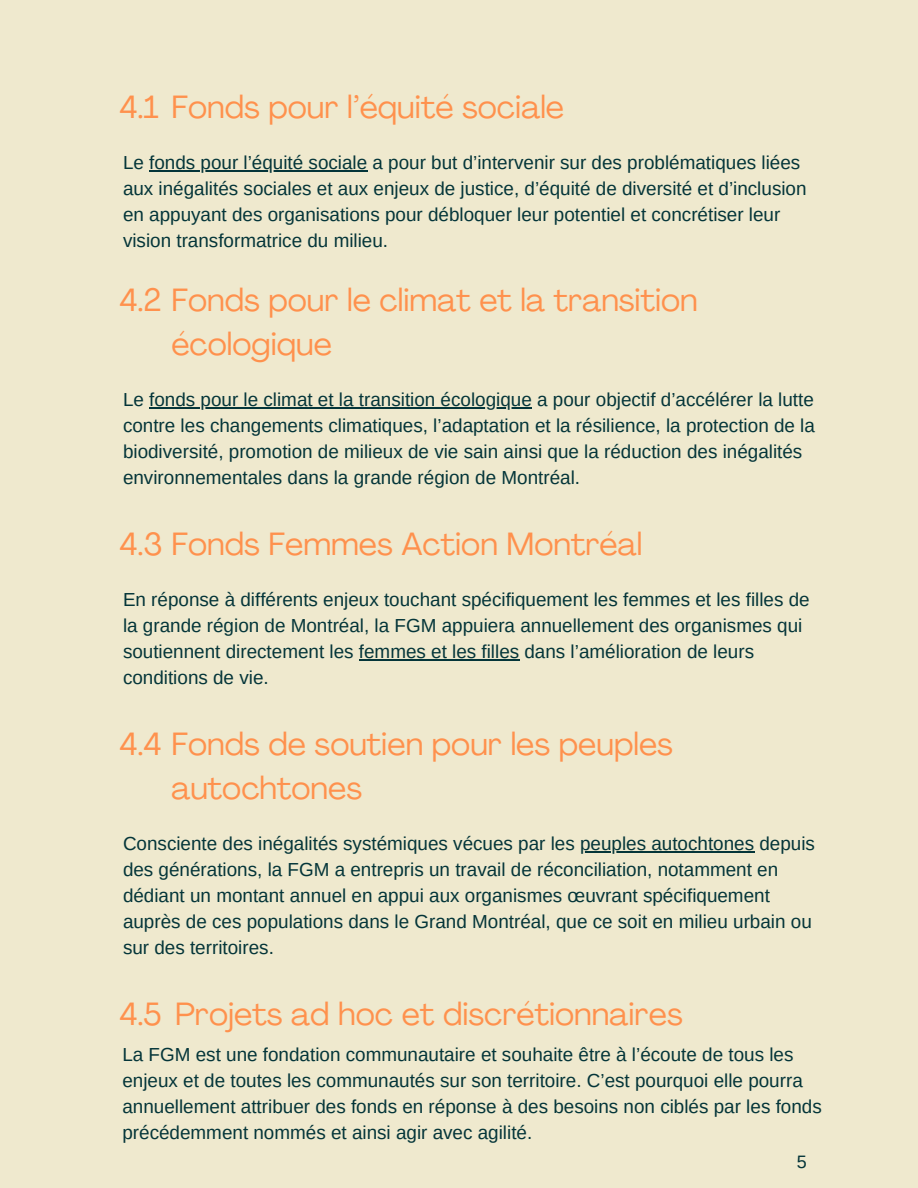
<style>
.page{position:relative;width:918px;height:1188px;background:#efe9ce}
.page>*{position:absolute;margin:0;border:0;box-sizing:border-box;transform-origin:0 0}
.t1{font:31.8px/43.8px "Agrandir";color:#ff914d}
.t2{font:18.9px/25.8px "Arimo";color:#043539}
.t3{font:18px "Arimo";color:#043539}
</style>
<div class="page">
<hr style="left:149px;top:170px;width:218px;height:1px;background:#043539">
<hr style="left:149px;top:407px;width:383px;height:1px;background:#043539">
<hr style="left:359px;top:659px;width:160px;height:1px;background:#043539">
<hr style="left:580px;top:851px;width:174px;height:2px;background:#043539">
<h1 class="t1" style="left:119px;top:88px;width:446px">4.1 Fonds pour l’équité sociale</h1>
<p class="t2" style="left:123px;top:150px;width:685px">Le fonds pour l’équité sociale a pour but d’intervenir sur des problématiques liées aux inégalités sociales et aux enjeux de justice, d’équité de diversité et d’inclusion en appuyant des organisations pour débloquer leur potentiel et concrétiser leur vision transformatrice du milieu.</p>
<h1 class="t1" style="left:171px;top:281px;width:528px;text-indent:-52px">4.2 Fonds pour le climat et la transition écologique</h1>
<p class="t2" style="left:123px;top:386px;width:693px">Le fonds pour le climat et la transition écologique a pour objectif d’accélérer la lutte contre les changements climatiques, l’adaptation et la résilience, la protection de la biodiversité, promotion de milieux de vie sain ainsi que la réduction des inégalités environnementales dans la grande région de Montréal.</p>
<h1 class="t1" style="left:119px;top:525px;width:525px">4.3 Fonds Femmes Action Montréal</h1>
<p class="t2" style="left:123px;top:587px;width:688px">En réponse à différents enjeux touchant spécifiquement les femmes et les filles de la grande région de Montréal, la FGM appuiera annuellement des organismes qui soutiennent directement les femmes et les filles dans l’amélioration de leurs conditions de vie.</p>
<h1 class="t1" style="left:171px;top:725px;width:503px;text-indent:-52px">4.4 Fonds de soutien pour les peuples autochtones</h1>
<p class="t2" style="left:123px;top:831px;width:694px">Consciente des inégalités systémiques vécues par les peuples autochtones depuis des générations, la FGM a entrepris un travail de réconciliation, notamment en dédiant un montant annuel en appui aux organismes œuvrant spécifiquement auprès de ces populations dans le Grand Montréal, que ce soit en milieu urbain ou sur des territoires.</p>
<h1 class="t1" style="left:119px;top:995px;width:565px">4.5 Projets ad hoc et discrétionnaires</h1>
<p class="t2" style="left:122px;top:1042px;width:701px">La FGM est une fondation communautaire et souhaite être à l’écoute de tous les enjeux et de toutes les communautés sur son territoire. C’est pourquoi elle pourra annuellement attribuer des fonds en réponse à des besoins non ciblés par les fonds précédemment nommés et ainsi agir avec agilité.</p>
<p class="t3" style="left:797px;top:1152px;width:12px">5</p>
</div>
